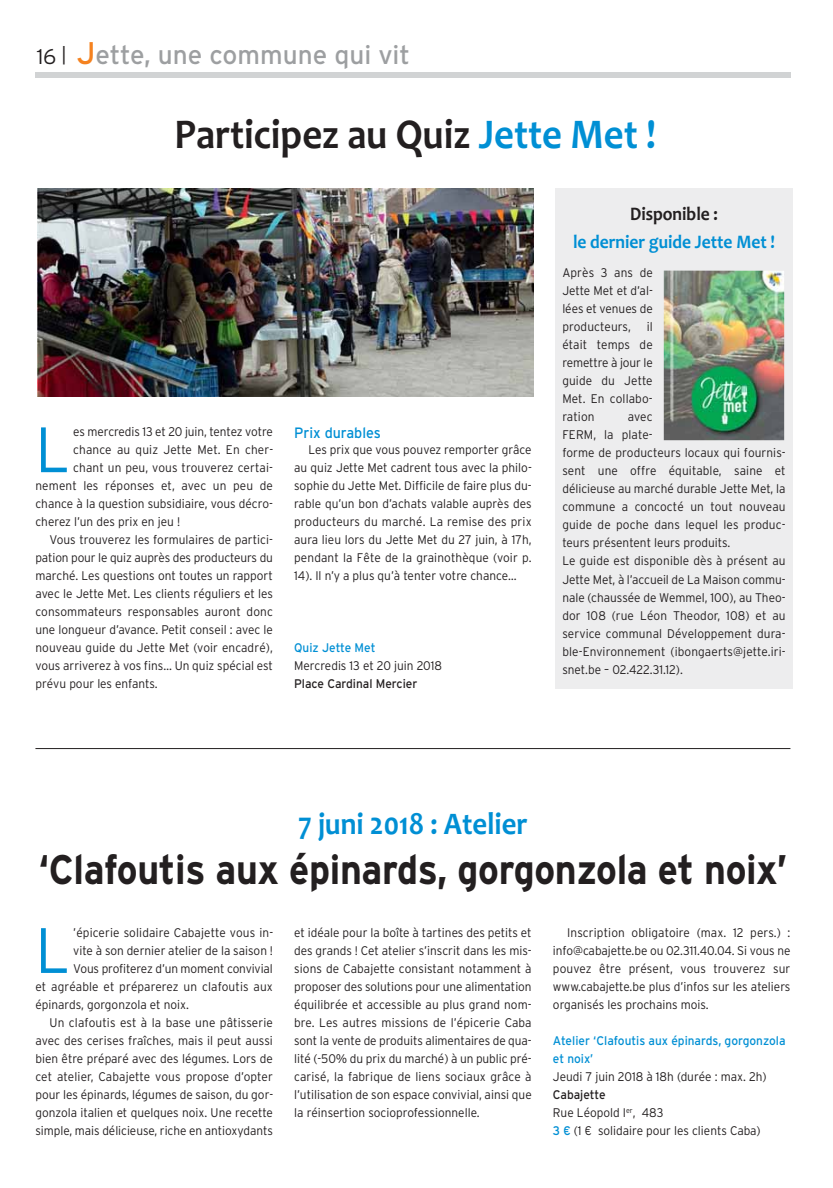
<style>
.page{position:relative;width:833px;height:1188px;background:#fff}
.page>*{position:absolute;margin:0;border:0;box-sizing:border-box;transform-origin:0 0}
.t1{font:300 63.88px "Interstate";color:#008fd4;scale:.95 1}
.t2{font:700 42.62px "Candara";color:#231f20;scale:.91 1}
.t3{font:700 41.25px "Interstate";letter-spacing:-.01em;color:#231f20;scale:.91 1}
.t4{font:700 31.62px "Candara";color:#008fd4;scale:.91 1}
.t5{font:26.25px "Interstate";color:#9d9fa1}
.t6{font:700 19.25px "Candara";color:#008fd4;scale:.91 1}
.t7{font:700 19.25px "Candara";color:#231f20;scale:.91 1}
.t8{font:15px "Interstate";color:#008fd4;scale:.95 1}
.t9{font:300 12.5px/18px "Interstate";color:#231f20;text-align:justify;scale:.95 1}
.t10{font:12.5px/18px "Interstate";color:#008fd4;scale:.95 1}
.t11{font:12.5px "Interstate";color:#231f20;scale:.95 1}
.s1{font-weight:300;font-size:21.25px;color:#231f20}
.s2{font-weight:300;font-size:18.75px;color:#231f20}
.s3{font-size:31.25px;color:#f5821f}
.s4{color:#008fd4}
.s5{font-weight:400}
.s6{font-weight:400;color:#008fd4}
</style>
<div class="page">
<div style="left:35px;top:73px;width:755px;height:5px;background:#d1d3d4"></div>
<div style="left:555px;top:188px;width:237px;height:501px;background:#ededee"></div>
<img style="left:38px;top:188px;width:496px;height:208px">
<img style="left:664px;top:270px;width:120px;height:170px">
<hr style="left:35px;top:748px;width:755px;height:1px;background:#231f20">
<h3 class="t5" style="left:37px;top:45px;width:375px"><span class="s1">16</span> <span class="s2">|</span> <span class="s3">J</span>ette, une commune qui vit</h3>
<h2 class="t2" style="left:174px;top:118px;width:530px">Participez au Quiz <span class="s4">Jette Met !</span></h2>
<h1 class="t1" style="left:35px;top:425px;width:38px">L</h1>
<p class="t9" style="left:73px;top:423px;width:212px">es mercredis 13 et 20 juin, tentez votre</p>
<p class="t9" style="left:73px;top:441px;width:212px">chance au quiz Jette Met. En cher-</p>
<p class="t9" style="left:73px;top:459px;width:212px">chant un peu, vous trouverez certai-</p>
<p class="t9" style="left:35px;top:477px;width:251px">nement les réponses et, avec un peu de</p>
<p class="t9" style="left:35px;top:495px;width:251px">chance à la question subsidiaire, vous décro-</p>
<p class="t9" style="left:35px;top:513px;width:154px">cherez l’un des prix en jeu !</p>
<p class="t9" style="left:50px;top:531px;width:236px">Vous trouverez les formulaires de partici-</p>
<p class="t9" style="left:35px;top:549px;width:251px">pation pour le quiz auprès des producteurs du</p>
<p class="t9" style="left:35px;top:567px;width:251px">marché. Les questions ont toutes un rapport</p>
<p class="t9" style="left:35px;top:585px;width:251px">avec le Jette Met. Les clients réguliers et les</p>
<p class="t9" style="left:35px;top:603px;width:251px">consommateurs responsables auront donc</p>
<p class="t9" style="left:35px;top:621px;width:251px">une longueur d’avance. Petit conseil : avec le</p>
<p class="t9" style="left:35px;top:639px;width:251px">nouveau guide du Jette Met (voir encadré),</p>
<p class="t9" style="left:35px;top:657px;width:251px">vous arriverez à vos fins… Un quiz spécial est</p>
<p class="t9" style="left:35px;top:675px;width:130px">prévu pour les enfants.</p>
<p class="t8" style="left:294px;top:427px;width:93px">Prix durables</p>
<p class="t9" style="left:294px;top:441px;width:252px;text-indent:14px">Les prix que vous pouvez remporter grâce au quiz Jette Met cadrent tous avec la philo&shy;sophie du Jette Met. Difficile de faire plus du&shy;rable qu’un bon d’achats valable auprès des producteurs du marché. La remise des prix aura lieu lors du Jette Met du 27 juin, à 17h, pendant la Fête de la grainothèque (voir p.<br>14). Il n’y a plus qu’à tenter votre chance…</p>
<p class="t10" style="left:294px;top:639px;width:87px">Quiz Jette Met</p>
<p class="t9" style="left:294px;top:657px;width:157px">Mercredis 13 et 20 juin 2018</p>
<p class="t11" style="left:294px;top:679px;width:131px">Place Cardinal Mercier</p>
<h3 class="t7" style="left:630px;top:206px;width:98px">Disponible :</h3>
<h3 class="t6" style="left:573px;top:235px;width:223px">le dernier guide Jette Met !</h3>
<p class="t9" style="left:562px;top:265px;width:97px">Après 3 ans de Jette Met et d’al&shy;lées et venues de producteurs,</p>
<p class="t9" style="left:562px;top:319px;width:97px;text-indent:84px">il était temps de remettre à jour le guide du Jette Met. En collabo&shy;ration</p>
<p class="t9" style="left:562px;top:409px;width:237px;text-align:left;text-indent:65px">avec<br>FERM, la plate-<br>forme de producteurs locaux qui fournis&shy;sent une offre équitable, saine et délicieuse au marché durable Jette Met, la commune a concocté un tout nouveau guide de poche dans lequel les produc&shy;teurs présentent leurs produits.<br>Le guide est disponible dès à présent au Jette Met, à l’accueil de La Maison commu&shy;nale (chaussée de Wemmel, 100), au Theo&shy;dor 108 (rue Léon Theodor, 108) et au service communal Développement dura&shy;ble-Environnement (ibongaerts@jette.iri&shy;snet.be – 02.422.31.12).</p>
<h3 class="t4" style="left:298px;top:812px;width:253px">7 juni 2018 : Atelier</h3>
<h3 class="t3" style="left:39px;top:853px;width:824px">‘Clafoutis aux épinards, gorgonzola et noix’</h3>
<h1 class="t1" style="left:35px;top:926px;width:38px">L</h1>
<p class="t9" style="left:73px;top:924px;width:212px">’épicerie solidaire Cabajette vous in-</p>
<p class="t9" style="left:294px;top:924px;width:251px">et idéale pour la boîte à tartines des petits et des grands ! Cet atelier s’inscrit dans les mis&shy;sions de Cabajette consistant notamment à proposer des solutions pour une alimentation équilibrée et accessible au plus grand nom&shy;bre. Les autres missions de l’épicerie Caba sont la vente de produits alimentaires de qua&shy;lité (-50% du prix du marché) à un public pré&shy;carisé, la fabrique de liens sociaux grâce à l’utilisation de son espace convivial, ainsi que la réinsertion socioprofessionnelle.</p>
<p class="t9" style="left:553px;top:924px;width:251px;text-indent:14px">Inscription obligatoire (max. 12 pers.) : info@cabajette.be ou 02.311.40.04. Si vous ne pouvez être présent, vous trouverez sur www.cabajette.be plus d’infos sur les ateliers organisés les prochains mois.</p>
<p class="t9" style="left:73px;top:942px;width:212px">vite à son dernier atelier de la saison !</p>
<p class="t9" style="left:73px;top:960px;width:212px">Vous profiterez d’un moment convivial</p>
<p class="t9" style="left:35px;top:978px;width:251px">et agréable et préparerez un clafoutis aux</p>
<p class="t9" style="left:35px;top:996px;width:163px">épinards, gorgonzola et noix.</p>
<p class="t9" style="left:50px;top:1014px;width:236px">Un clafoutis est à la base une pâtisserie</p>
<p class="t9" style="left:35px;top:1032px;width:251px">avec des cerises fraîches, mais il peut aussi</p>
<p class="t9" style="left:35px;top:1050px;width:251px">bien être préparé avec des légumes. Lors de</p>
<p class="t9" style="left:35px;top:1068px;width:251px">cet atelier, Cabajette vous propose d’opter</p>
<p class="t9" style="left:35px;top:1086px;width:252px">pour les épinards, légumes de saison, du gor-</p>
<p class="t9" style="left:35px;top:1104px;width:251px">gonzola italien et quelques noix. Une recette</p>
<p class="t9" style="left:35px;top:1122px;width:251px">simple, mais délicieuse, riche en antioxydants</p>
<p class="t10" style="left:553px;top:1032px;width:246px">Atelier ‘Clafoutis aux épinards, gorgonzola et noix’</p>
<p class="t9" style="left:553px;top:1068px;width:226px">Jeudi 7 juin 2018 à 18h (durée : max. 2h)</p>
<p class="t9" style="left:553px;top:1086px;width:220px;text-align:left"><span class="s5">Cabajette<br></span>Rue Léopold I<sup>er</sup>, 483<br><span class="s6">3 ¤</span> (1 ¤ solidaire pour les clients Caba)</p>
</div>
